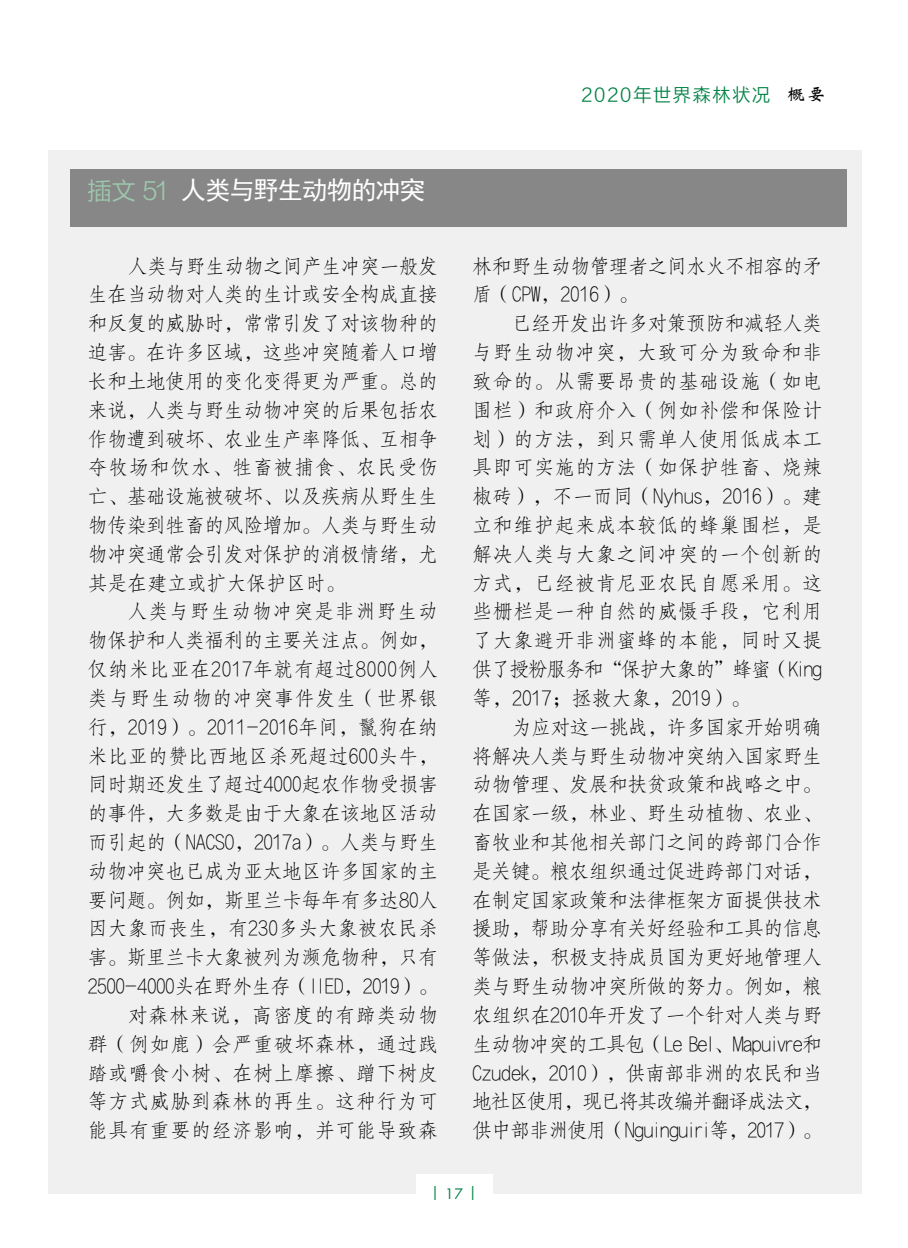
<style>
.page{position:relative;width:908px;height:1248px;background:#fff}
.page>*{position:absolute;margin:0;border:0;box-sizing:border-box;transform-origin:0 0}
.t1{font:25.2px "Sim Hei";letter-spacing:-.035em;color:#fff}
.t2{font:20px/28.8px "FZFSJW GB1 0";letter-spacing:-.015em;color:#000;text-align:justify}
.t3{font:20px/28.8px "FZFSJW GB1 0";letter-spacing:.01em;color:#000;text-align:right}
.t4{font:18px "FZLTXIHJW GB1 0";letter-spacing:.1em;color:#008244}
.t5{font:14px "Futura Std";color:#008244}
.s1{font-family:"FZLTXIHJW GB1 0";font-size:24px;color:#9ec8ad}
.s2{font-family:"Weibei SC";font-weight:700;color:#000}
</style>
<div class="page">
<div style="left:48px;top:150px;width:813px;height:1043px;background:#f0f0f0"></div>
<div style="left:70px;top:169px;width:776px;height:58px;background:#878787"></div>
<div style="left:415px;top:1173px;width:77px;height:40px;background:#fff"></div>
<p class="t1" style="left:87px;top:177px;width:339px"><span class="s1">插文 51</span> 人类与野生动物的冲突</p>
<p class="t2" style="left:88px;top:252px;width:351px;text-indent:40px">人类与野生动物之间产生冲突一般发生在当动物对人类的生计或安全构成直接和反复的威胁时，常常引发了对该物种的迫害。在许多区域，这些冲突随着人口增长和土地使用的变化变得更为严重。总的来说，人类与野生动物冲突的后果包括农作物遭到破坏、农业生产率降低、互相争夺牧场和饮水、牲畜被捕食、农民受伤亡、基础设施被破坏、以及疾病从野生生物传染到牲畜的风险增加。人类与野生动物冲突通常会引发对保护的消极情绪，尤其是在建立或扩大保护区时。</p>
<p class="t3" style="left:88px;top:597px;width:351px">人类与野生动物冲突是非洲野生动<br>物保护和人类福利的主要关注点。例如，仅纳米比亚在2017年就有超过8000例人类与野生动物的冲突事件发生（世界银行，2019）。2011-2016年间，鬣狗在纳米比亚的赞比西地区杀死超过600头牛，同时期还发生了超过4000起农作物受损害的事件，大多数是由于大象在该地区活动而引起的（NACSO，2017a）。人类与野生动物冲突也已成为亚太地区许多国家的主要问题。例如，斯里兰卡每年有多达80人因大象而丧生，有230多头大象被农民杀害。斯里兰卡大象被列为濒危物种，只有<br>2500-4000头在野外生存（IIED，2019）。对森林来说，高密度的有蹄类动物<br>群（例如鹿）会严重破坏森林，通过践踏或嚼食小树、在树上摩擦、蹭下树皮等方式威胁到森林的再生。这种行为可能具有重要的经济影响，并可能导致森</p>
<p class="t4" style="left:581px;top:85px;width:245px">2020年世界森林状况 <span class="s2">概要</span></p>
<p class="t2" style="left:472px;top:252px;width:351px">林和野生动物管理者之间水火不相容的矛盾（CPW，2016）。</p>
<p class="t2" style="left:472px;top:309px;width:351px;text-indent:40px">已经开发出许多对策预防和减轻人类与野生动物冲突，大致可分为致命和非致命的。从需要昂贵的基础设施（如电围栏）和政府介入（例如补偿和保险计划）的方法，到只需单人使用低成本工具即可实施的方法（如保护牲畜、烧辣椒砖），不一而同（Nyhus，2016）。建立和维护起来成本较低的蜂巢围栏，是解决人类与大象之间冲突的一个创新的方式，已经被肯尼亚农民自愿采用。这些栅栏是一种自然的威慑手段，它利用了大象避开非洲蜜蜂的本能，同时又提供了授粉服务和“保护大象的”蜂蜜（King等，2017；拯救大象，2019）。</p>
<p class="t2" style="left:472px;top:712px;width:351px;text-indent:40px">为应对这一挑战，许多国家开始明确将解决人类与野生动物冲突纳入国家野生动物管理、发展和扶贫政策和战略之中。在国家一级，林业、野生动植物、农业、畜牧业和其他相关部门之间的跨部门合作是关键。粮农组织通过促进跨部门对话，在制定国家政策和法律框架方面提供技术援助，帮助分享有关好经验和工具的信息等做法，积极支持成员国为更好地管理人类与野生动物冲突所做的努力。例如，粮农组织在2010年开发了一个针对人类与野生动物冲突的工具包（Le Bel、Mapuivre和Czudek，2010），供南部非洲的农民和当地社区使用，现已将其改编并翻译成法文，供中部非洲使用（Nguinguiri等，2017）。</p>
<p class="t5" style="left:431px;top:1183px;width:47px">| 17 |</p>
</div>
